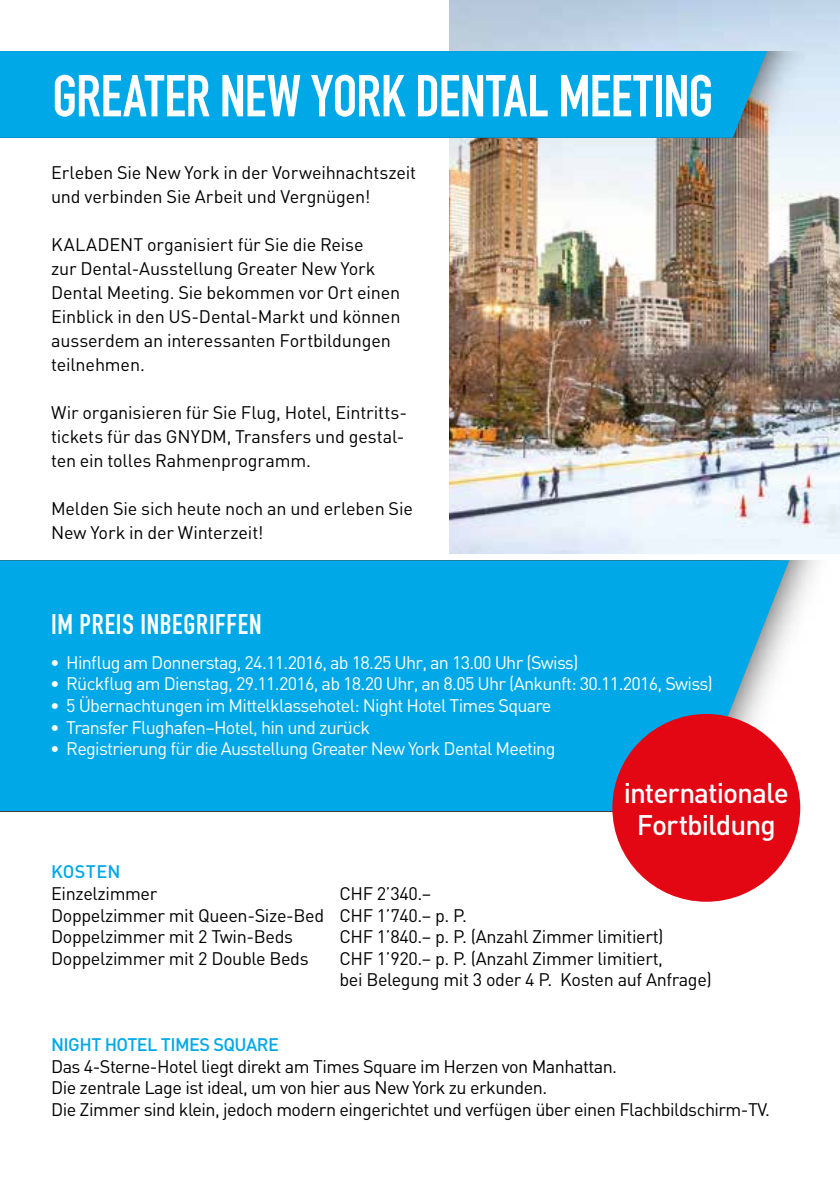
<style>
.page{position:relative;width:840px;height:1191px;background:#fff}
.page>*{position:absolute;margin:0;border:0;box-sizing:border-box;transform-origin:0 0}
.t1{font:58px "DIN Engschrift";letter-spacing:-.005em;color:#fff}
.t2{font:500 28px/32.4px "DIN";letter-spacing:-.035em;color:#fff;text-align:center}
.t3{font:28px "DIN Engschrift";letter-spacing:.03em;color:#fff}
.t4{font:18px/24px "DIN";letter-spacing:-.02em;color:#000}
.t5{font:18px "DIN";letter-spacing:-.04em;color:#fff}
.t6{font:500 18px "DIN";letter-spacing:-.03em;color:#00a8e7}
</style>
<div class="page">
<img style="left:449px;top:0;width:390px;height:553px">
<img style="left:766px;top:51px;width:62px;height:87px">
<div style="left:0;top:51px;width:766px;height:87px;background:#00a8e7"></div>
<img style="left:788px;top:560px;width:31px;height:251px">
<div style="left:0;top:560px;width:788px;height:251px;background:#00a8e7"></div>
<div style="left:612px;top:714px;width:187px;height:187px;background:#e30613;border-radius:50%"></div>
<h1 class="t1" style="left:52px;top:62px;width:662px">GREATER NEW YORK DENTAL MEETING</h1>
<p class="t4" style="left:51px;top:160px;width:366px">Erleben Sie New York in der Vorweihnachtszeit und verbinden Sie Arbeit und Vergnügen!</p>
<p class="t4" style="left:51px;top:232px;width:351px">KALADENT organisiert für Sie die Reise<br>zur Dental-Ausstellung Greater New York Dental Meeting. Sie bekommen vor Ort einen Einblick in den US-Dental-Markt und können ausserdem an interessanten Fortbildungen teilnehmen.</p>
<p class="t4" style="left:51px;top:400px;width:357px">Wir organisieren für Sie Flug, Hotel, Eintritts&shy;tickets für das GNYDM, Transfers und gestal&shy;ten ein tolles Rahmenprogramm.</p>
<p class="t4" style="left:51px;top:496px;width:363px">Melden Sie sich heute noch an und erleben Sie<br>New York in der Winterzeit!</p>
<h2 class="t3" style="left:51px;top:607px;width:212px">IM PREIS INBEGRIFFEN</h2>
<p class="t5" style="left:50px;top:651px;width:529px">• Hinflug am Donnerstag, 24.11.2016, ab 18.25 Uhr, an 13.00 Uhr (Swiss)</p>
<p class="t5" style="left:50px;top:672px;width:663px">• Rückflug am Dienstag, 29.11.2016, ab 18.20 Uhr, an 8.05 Uhr (Ankunft: 30.11.2016, Swiss)</p>
<p class="t5" style="left:50px;top:694px;width:502px">• 5 Übernachtungen im Mittelklassehotel: Night Hotel Times Square</p>
<p class="t5" style="left:50px;top:716px;width:321px">• Transfer Flughafen–Hotel, hin und zurück</p>
<p class="t5" style="left:50px;top:737px;width:506px">• Registrierung für die Ausstellung Greater New York Dental Meeting</p>
<h2 class="t2" style="left:623px;top:776px;width:167px">internationale<br>Fortbildung</h2>
<p class="t6" style="left:51px;top:860px;width:71px">KOSTEN</p>
<p class="t4" style="left:51px;top:881px;width:108px">Einzelzimmer</p>
<p class="t4" style="left:51px;top:882px;width:417px;line-height:21.6px;text-indent:288px">CHF 2’340.–<br>Doppelzimmer mit Queen-Size-Bed CHF 1’740.– p. P.<br>Doppelzimmer mit 2 Twin-Beds</p>
<p class="t4" style="left:339px;top:924px;width:325px">CHF 1’840.– p. P. (Anzahl Zimmer limitiert)</p>
<p class="t4" style="left:51px;top:946px;width:259px">Doppelzimmer mit 2 Double Beds</p>
<p class="t4" style="left:339px;top:947px;width:374px;line-height:21.6px">CHF 1’920.– p. P. (Anzahl Zimmer limitiert,<br>bei Belegung mit 3 oder 4 P. Kosten auf Anfrage)</p>
<p class="t6" style="left:51px;top:1033px;width:229px">NIGHT HOTEL TIMES SQUARE</p>
<p class="t4" style="left:51px;top:1055px;width:720px;line-height:21.6px">Das 4-Sterne-Hotel liegt direkt am Times Square im Herzen von Manhattan.<br>Die zentrale Lage ist ideal, um von hier aus New York zu erkunden.<br>Die Zimmer sind klein, jedoch modern eingerichtet und verfügen über einen Flachbildschirm-TV.</p>
</div>
